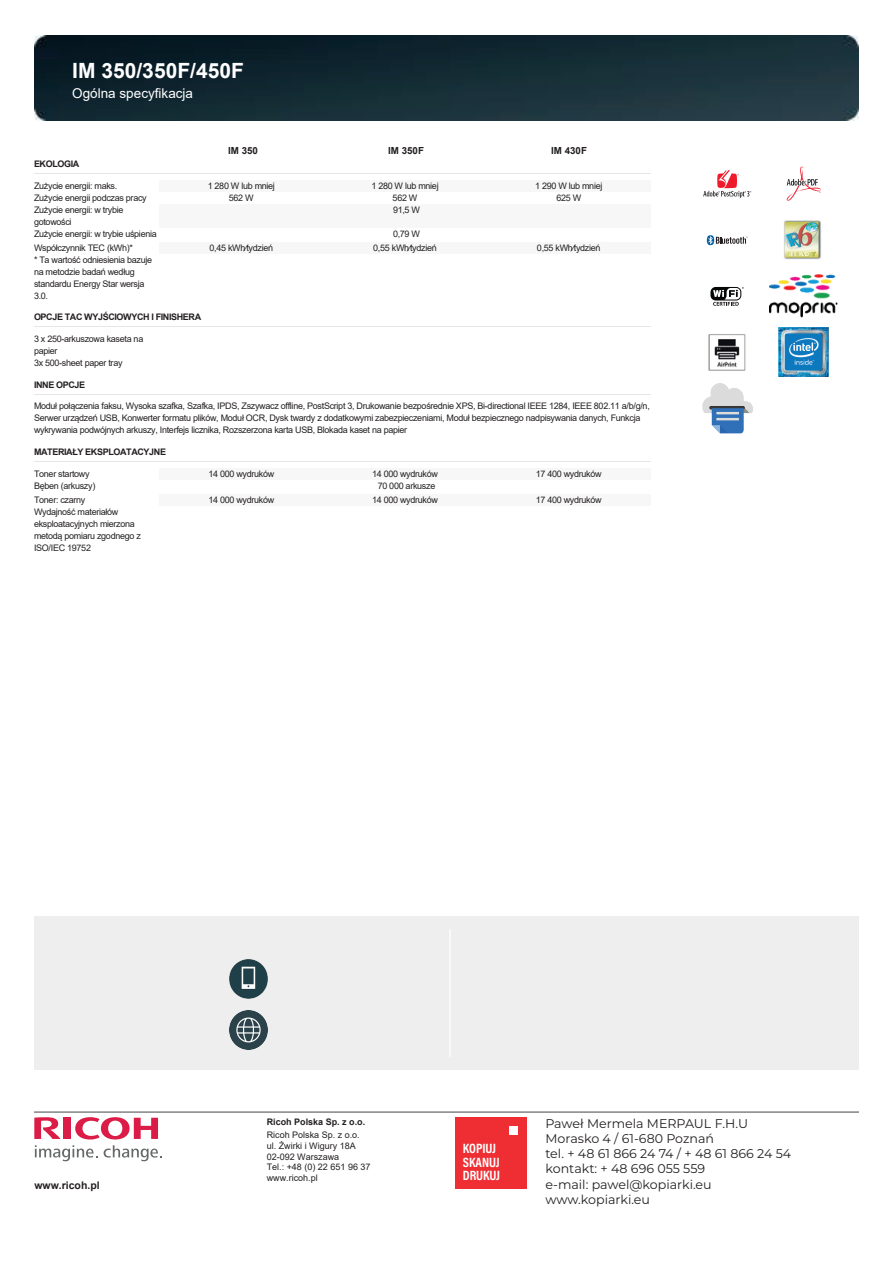
<style>
.page{position:relative;width:893px;height:1263px;background:#fff}
.page>*{position:absolute;margin:0;border:0;box-sizing:border-box;transform-origin:0 0}
.t1{font:700 21px "Arial";color:#fff}
.t2{font:700 13.65px/13.2px "Acumin Pro Cond";letter-spacing:-.005em;color:#fff}
.t3{font:13.5px "Arial";color:#fff}
.t4{font:12.6px/15.1px "Montserrat";color:#231f20}
.t5{font:700 10.5px "Arial";color:#231f20}
.t6{font:700 9.75px "Arial";color:#231f20}
.t7{font:9px/12px "Arial";letter-spacing:-.035em;color:#231f20}
.t8{font:9px/10.6px "Arial";color:#231f20}
.t9{font:700 9px "Arial";letter-spacing:-.04em;color:#231f20}
.t10{font:700 9px "Arial";color:#231f20}
</style>
<div class="page">
<img style="left:34px;top:36px;width:825px;height:85px">
<hr style="left:34px;top:173px;width:617px;height:1px;background:#e6e7e9">
<div style="left:159px;top:180px;width:164px;height:12px;background:#f7f7f8"></div>
<div style="left:323px;top:180px;width:164px;height:12px;background:#f7f7f8"></div>
<div style="left:487px;top:180px;width:164px;height:12px;background:#f7f7f8"></div>
<div style="left:159px;top:204px;width:492px;height:24px;background:#f7f7f8"></div>
<div style="left:159px;top:242px;width:164px;height:12px;background:#f7f7f8"></div>
<div style="left:323px;top:242px;width:164px;height:12px;background:#f7f7f8"></div>
<div style="left:487px;top:242px;width:164px;height:12px;background:#f7f7f8"></div>
<hr style="left:34px;top:326px;width:617px;height:1px;background:#e6e7e9">
<hr style="left:34px;top:394px;width:617px;height:1px;background:#e6e7e9">
<hr style="left:34px;top:461px;width:617px;height:1px;background:#e6e7e9">
<div style="left:159px;top:468px;width:164px;height:12px;background:#f7f7f8"></div>
<div style="left:323px;top:468px;width:164px;height:12px;background:#f7f7f8"></div>
<div style="left:487px;top:468px;width:164px;height:12px;background:#f7f7f8"></div>
<div style="left:159px;top:494px;width:164px;height:12px;background:#f7f7f8"></div>
<div style="left:323px;top:494px;width:164px;height:12px;background:#f7f7f8"></div>
<div style="left:487px;top:494px;width:164px;height:12px;background:#f7f7f8"></div>
<svg style="left:703px;top:170px;width:48px;height:28px"></svg>
<svg style="left:787px;top:167px;width:34px;height:34px"></svg>
<svg style="left:707px;top:235px;width:41px;height:10px"></svg>
<img style="left:784px;top:221px;width:37px;height:38px">
<svg style="left:710px;top:287px;width:31px;height:13px"></svg>
<svg style="left:713px;top:287px;width:31px;height:19px"></svg>
<img style="left:770px;top:274px;width:68px;height:44px">
<img style="left:708px;top:334px;width:38px;height:37px">
<img style="left:778px;top:327px;width:51px;height:50px">
<img style="left:702px;top:383px;width:51px;height:50px">
<div style="left:34px;top:916px;width:825px;height:154px;background:#eeeeef"></div>
<img style="left:230px;top:960px;width:38px;height:38px">
<img style="left:230px;top:1011px;width:38px;height:38px">
<hr style="left:449px;top:929px;width:2px;height:128px;background:#fff">
<div style="left:455px;top:1117px;width:71px;height:72px;background:#ee2e33"></div>
<div style="left:509px;top:1126px;width:8px;height:9px;background:#fff"></div>
<hr style="left:34px;top:1111px;width:825px;height:2px;background:#6c6d70">
<svg style="left:75px;top:1117px;width:83px;height:22px"></svg>
<div style="left:64px;top:1118px;width:7px;height:21px;background:#da1c46"></div>
<svg style="left:34px;top:1117px;width:27px;height:22px"></svg>
<svg style="left:35px;top:1145px;width:63px;height:16px"></svg>
<svg style="left:104px;top:1145px;width:58px;height:16px"></svg>
<h1 class="t1" style="left:72px;top:55px;width:173px">IM 350/350F/450F</h1>
<h3 class="t3" style="left:72px;top:84px;width:122px">Ogólna specyfikacja</h3>
<p class="t6" style="left:228px;top:144px;width:31px">IM 350</p>
<p class="t6" style="left:388px;top:144px;width:37px">IM 350F</p>
<p class="t6" style="left:551px;top:144px;width:37px">IM 430F</p>
<p class="t9" style="left:34px;top:158px;width:47px">EKOLOGIA</p>
<p class="t7" style="left:34px;top:179px;width:85px">Zużycie energii: maks.</p>
<p class="t7" style="left:208px;top:179px;width:69px">1 280 W lub mniej</p>
<p class="t7" style="left:371px;top:179px;width:69px">1 280 W lub mniej</p>
<p class="t7" style="left:535px;top:179px;width:69px">1 290 W lub mniej</p>
<p class="t7" style="left:34px;top:191px;width:114px">Zużycie energii podczas pracy</p>
<p class="t7" style="left:229px;top:191px;width:26px">562 W</p>
<p class="t7" style="left:393px;top:191px;width:26px">562 W</p>
<p class="t7" style="left:556px;top:191px;width:26px">625 W</p>
<p class="t7" style="left:34px;top:203px;width:91px">Zużycie energii: w trybie gotowości</p>
<p class="t7" style="left:393px;top:203px;width:29px">91,5 W</p>
<p class="t7" style="left:34px;top:227px;width:124px">Zużycie energii: w trybie uśpienia</p>
<p class="t7" style="left:393px;top:227px;width:29px">0,79 W</p>
<p class="t7" style="left:34px;top:242px;width:100px">Współczynnik TEC (kWh)*</p>
<p class="t7" style="left:210px;top:242px;width:65px">0,45 kWh⁄tydzień</p>
<p class="t7" style="left:373px;top:242px;width:65px">0,55 kWh⁄tydzień</p>
<p class="t7" style="left:537px;top:242px;width:65px">0,55 kWh⁄tydzień</p>
<p class="t7" style="left:34px;top:254px;width:120px">* Ta wartość odniesienia bazuje na metodzie badań według standardu Energy Star wersja<br>3.0.</p>
<p class="t9" style="left:34px;top:311px;width:169px">OPCJE TAC WYJŚCIOWYCH I FINISHERA</p>
<p class="t7" style="left:34px;top:333px;width:111px">3 x 250-arkuszowa kaseta na papier<br>3x 500-sheet paper tray</p>
<p class="t9" style="left:34px;top:378px;width:53px">INNE OPCJE</p>
<p class="t7" style="left:34px;top:400px;width:617px">Moduł połączenia faksu, Wysoka szafka, Szafka, IPDS, Zszywacz offline, PostScript 3, Drukowanie bezpośrednie XPS, Bi-directional IEEE 1284, IEEE 802.11 a/b/g/n,<br>Serwer urządzeń USB, Konwerter formatu plików, Moduł OCR, Dysk twardy z dodatkowymi zabezpieczeniami, Moduł bezpiecznego nadpisywania danych, Funkcja wykrywania podwójnych arkuszy, Interfejs licznika, Rozszerzona karta USB, Blokada kaset na papier</p>
<p class="t9" style="left:34px;top:445px;width:134px">MATERIAŁY EKSPLOATACYJNE</p>
<p class="t7" style="left:34px;top:467px;width:57px">Toner startowy</p>
<p class="t7" style="left:208px;top:467px;width:67px">14 000 wydruków</p>
<p class="t7" style="left:372px;top:467px;width:67px">14 000 wydruków</p>
<p class="t7" style="left:536px;top:467px;width:67px">17 400 wydruków</p>
<p class="t7" style="left:34px;top:479px;width:63px">Bęben (arkuszy)</p>
<p class="t7" style="left:378px;top:479px;width:59px">70 000 arkusze</p>
<p class="t7" style="left:34px;top:493px;width:53px">Toner: czarny</p>
<p class="t7" style="left:208px;top:493px;width:67px">14 000 wydruków</p>
<p class="t7" style="left:372px;top:493px;width:67px">14 000 wydruków</p>
<p class="t7" style="left:536px;top:493px;width:67px">17 400 wydruków</p>
<p class="t7" style="left:34px;top:505px;width:108px">Wydajność materiałów eksploatacyjnych mierzona metodą pomiaru zgodnego z<br>ISO/IEC 19752</p>
<p class="t5" style="left:34px;top:1178px;width:67px">www.ricoh.pl</p>
<p class="t10" style="left:267px;top:1115px;width:100px">Ricoh Polska Sp. z o.o.</p>
<p class="t8" style="left:267px;top:1130px;width:105px">Ricoh Polska Sp. z o.o. ul. Żwirki i Wigury 18A<br>02-092 Warszawa<br>Tel.: +48 (0) 22 651 96 37 www.ricoh.pl</p>
<h2 class="t2" style="left:463px;top:1142px;width:39px">KOPIUJ<br>SKANUJ<br>DRUKUJ</h2>
<h3 class="t4" style="left:545px;top:1115px;width:247px">Paweł Mermela MERPAUL F.H.U<br>Morasko 4 / 61-680 Poznań<br>tel. + 48 61 866 24 74 / + 48 61 866 24 54 kontakt: + 48 696 055 559<br>e-mail: pawel@kopiarki.eu www.kopiarki.eu</h3>
</div>
